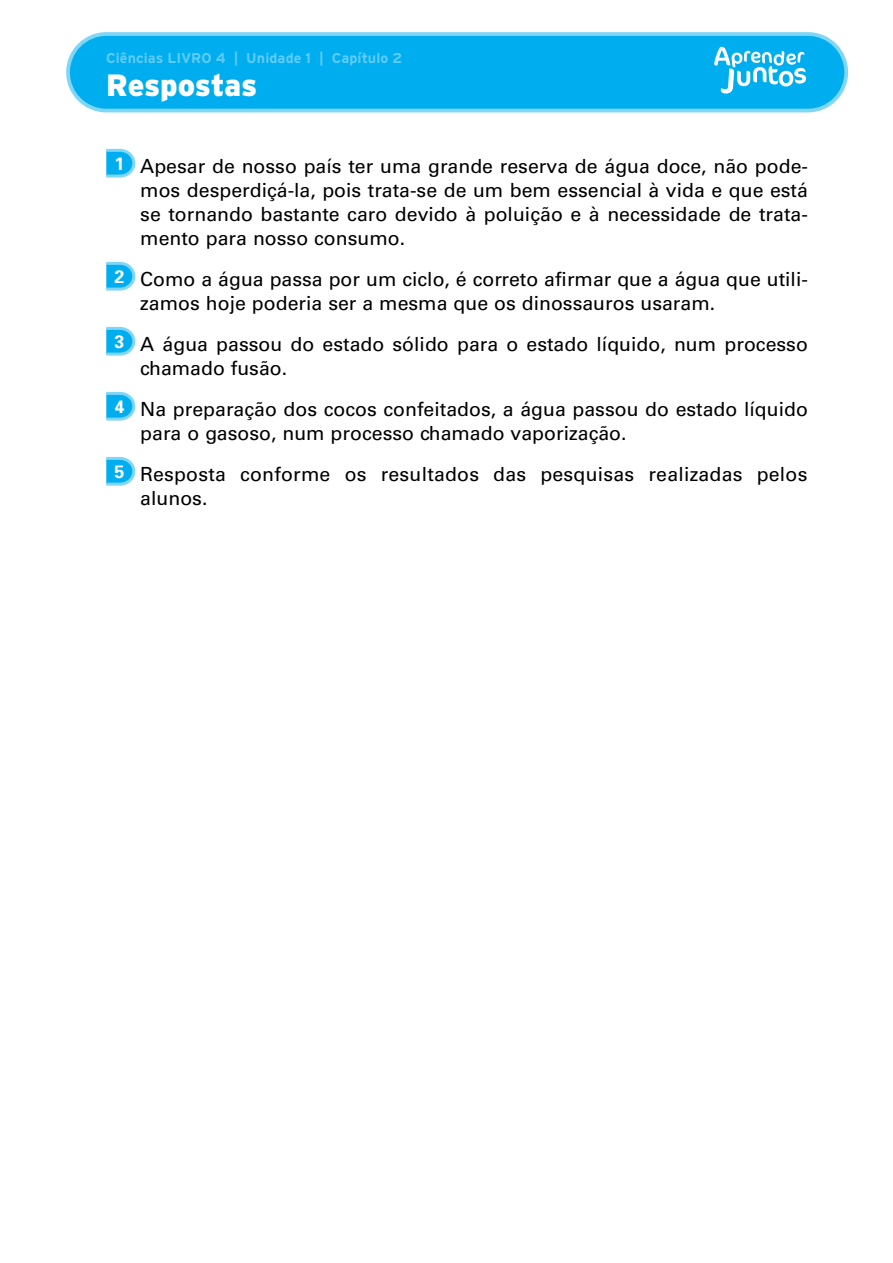
<style>
.page{position:relative;width:893px;height:1263px;background:#fff}
.page>*{position:absolute;margin:0;border:0;box-sizing:border-box;transform-origin:0 0}
.t1{font:900 30.75px "Interstate";letter-spacing:-.01em;color:#fff}
.t2{font:19.5px/24px "Univers LT Std";color:#000}
.t3{font:700 14.25px "Interstate";letter-spacing:.005em;color:#5fccf6}
</style>
<div class="page">
<div style="left:68px;top:34px;width:778px;height:77px;background:#00aeef;border-radius:38px"></div>
<div style="left:66px;top:32px;width:782px;height:80px;border:4px solid #80d6f7;border-radius:38px"></div>
<svg style="left:714px;top:47px;width:92px;height:47px"></svg>
<svg style="left:106px;top:149px;width:29px;height:29px"></svg>
<svg style="left:106px;top:262px;width:29px;height:29px"></svg>
<svg style="left:106px;top:327px;width:29px;height:29px"></svg>
<svg style="left:106px;top:392px;width:29px;height:29px"></svg>
<svg style="left:106px;top:457px;width:29px;height:29px"></svg>
<p class="t3" style="left:106px;top:50px;width:297px">Ciências LIVRO 4 | Unidade 1 | Capítulo 2</p>
<h1 class="t1" style="left:106px;top:67px;width:152px">Respostas</h1>
<p class="t2" style="left:140px;top:154px;width:669px;text-align:justify;text-indent:-26px"><sup>1</sup> Apesar de nosso país ter uma grande reserva de água doce, não pode&shy;mos desperdiçá-la, pois trata-se de um bem essencial à vida e que está se tornando bastante caro devido à poluição e à necessidade de trata&shy;mento para nosso consumo.</p>
<p class="t2" style="left:140px;top:267px;width:669px;text-indent:-26px"><sup>2</sup> Como a água passa por um ciclo, é correto afirmar que a água que utili&shy;zamos hoje poderia ser a mesma que os dinossauros usaram.</p>
<p class="t2" style="left:140px;top:332px;width:669px;text-indent:-26px"><sup>3</sup> A água passou do estado sólido para o estado líquido, num processo chamado fusão.</p>
<p class="t2" style="left:140px;top:397px;width:669px;text-indent:-26px"><sup>4</sup> Na preparação dos cocos confeitados, a água passou do estado líquido para o gasoso, num processo chamado vaporização.</p>
<p class="t2" style="left:140px;top:462px;width:669px;text-indent:-26px"><sup>5</sup> Resposta conforme os resultados das pesquisas realizadas pelos alunos.</p>
</div>
